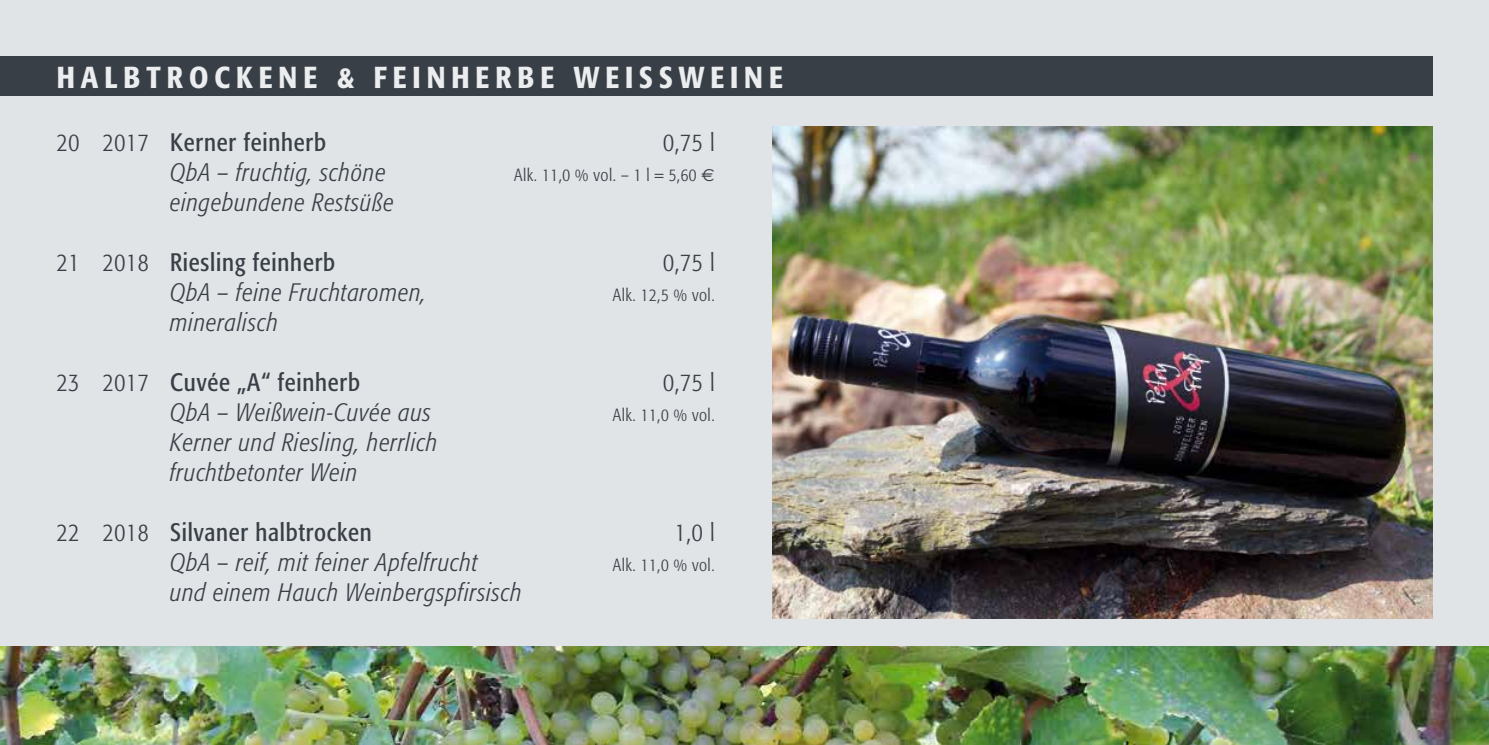
<style>
.page{position:relative;width:1489px;height:745px;background:#fff}
.page>*{position:absolute;margin:0;border:0;box-sizing:border-box;transform-origin:0 0}
.t1{font:500 30px "Formata Condensed BQ";letter-spacing:.2em;color:#ebedef}
.t2{font:italic 300 25px/30px "Formata Condensed BQ";letter-spacing:.03em;color:#383f46}
.t3{font:25px "Formata Condensed BQ";letter-spacing:.03em;color:#383f46}
.t4{font:300 25px "Formata Condensed BQ";color:#383f46}
.t5{font:300 17.5px "Formata Condensed BQ";letter-spacing:.03em;color:#383f46}
.s1{font-weight:300}
</style>
<div class="page">
<div style="left:0;top:0;width:1488px;height:744px;background:#e1e4e7"></div>
<img style="left:0;top:646px;width:1488px;height:98px">
<div style="left:0;top:57px;width:1431px;height:39px;background:#383f46"></div>
<img style="left:772px;top:127px;width:659px;height:490px">
<p class="t1" style="left:57px;top:59px;width:727px">HALBTROCKENE &amp; FEINHERBE WEISSWEINE</p>
<p class="t3" style="left:57px;top:127px;width:271px"><span class="s1">20 2017</span> Kerner feinherb</p>
<p class="t4" style="left:663px;top:128px;width:53px">0,75 l</p>
<p class="t2" style="left:170px;top:157px;width:217px">QbA – fruchtig, schöne</p>
<p class="t5" style="left:514px;top:165px;width:184px">Alk. 11,0 % vol. – 1 l = 5,60</p>
<p class="t2" style="left:170px;top:187px;width:225px">eingebundene Restsüße</p>
<p class="t3" style="left:57px;top:247px;width:280px"><span class="s1">21 2018</span> Riesling feinherb</p>
<p class="t4" style="left:663px;top:248px;width:53px">0,75 l</p>
<p class="t2" style="left:170px;top:277px;width:257px">QbA – feine Fruchtaromen,</p>
<p class="t5" style="left:612px;top:285px;width:103px">Alk. 12,5 % vol.</p>
<p class="t2" style="left:170px;top:307px;width:109px">mineralisch</p>
<p class="t3" style="left:57px;top:367px;width:305px"><span class="s1">23 2017</span> Cuvée „A“ feinherb</p>
<p class="t4" style="left:663px;top:368px;width:53px">0,75 l</p>
<p class="t2" style="left:170px;top:397px;width:262px">QbA – Weißwein-Cuvée aus</p>
<p class="t5" style="left:612px;top:405px;width:103px">Alk. 11,0 % vol.</p>
<p class="t2" style="left:170px;top:427px;width:269px">Kerner und Riesling, herrlich fruchtbetonter Wein</p>
<p class="t3" style="left:57px;top:517px;width:317px"><span class="s1">22 2018</span> Silvaner halbtrocken</p>
<p class="t4" style="left:674px;top:518px;width:41px">1,0 l</p>
<p class="t2" style="left:170px;top:547px;width:309px">QbA – reif, mit feiner Apfelfrucht</p>
<p class="t5" style="left:612px;top:555px;width:103px">Alk. 11,0 % vol.</p>
<p class="t2" style="left:170px;top:577px;width:353px">und einem Hauch Weinbergspfirsisch</p>
</div>
